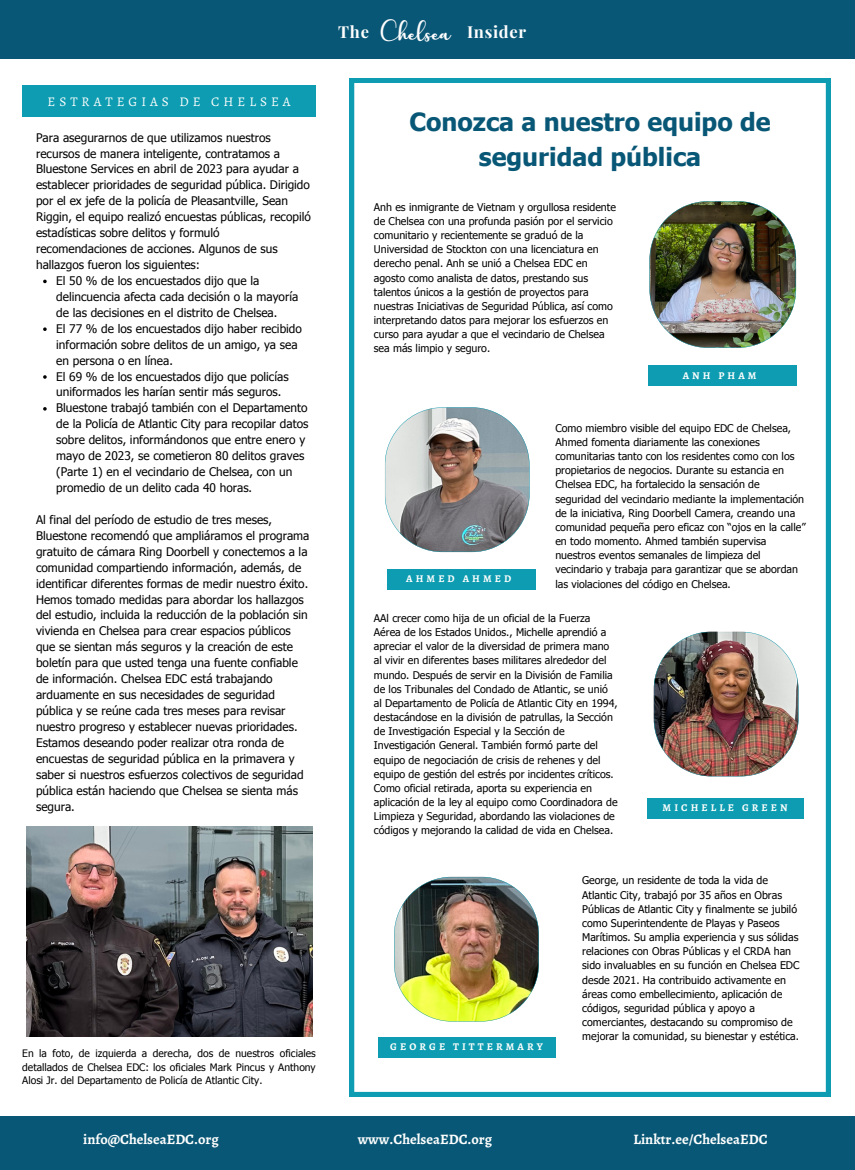
<style>
.page{position:relative;width:855px;height:1170px;background:#fff}
.page>*{position:absolute;margin:0;border:0;box-sizing:border-box;transform-origin:0 0}
.t1{font:700 25px/34.8px "Tahoma";color:#095776;text-align:center}
.t2{font:17.12px "charlotte";color:#fff}
.t3{font:700 16.5px "Playfair Display";letter-spacing:.04em;color:#fff}
.t4{font:700 14.38px "Alegreya";color:#fefffe}
.t5{font:13.25px "Alegreya";letter-spacing:.3em;color:#fefffe}
.t6{font:11.88px/15.9px "Tahoma";color:#000}
.t7{font:10.62px/14.1px "Tahoma";color:#000}
.t8{font:700 10.38px "Alegreya";letter-spacing:.3em;color:#fefffe}
.t9{font:10.25px/13.8px "Tahoma";color:#000;text-align:justify}
</style>
<div class="page">
<div style="left:0;top:0;width:855px;height:59px;background:#095776"></div>
<div style="left:0;top:1116px;width:855px;height:54px;background:#095776"></div>
<svg style="left:350px;top:78px;width:481px;height:1018px"></svg>
<img style="left:650px;top:201px;width:146px;height:147px">
<svg style="left:385px;top:407px;width:145px;height:145px"></svg>
<div style="left:22px;top:86px;width:294px;height:31px;background:#0d9cb1"></div>
<img style="left:394px;top:877px;width:145px;height:145px">
<img style="left:654px;top:632px;width:144px;height:144px">
<div style="left:648px;top:366px;width:149px;height:20px;background:#0d9cb1"></div>
<div style="left:387px;top:569px;width:149px;height:20px;background:#0d9cb1"></div>
<div style="left:647px;top:798px;width:156px;height:20px;background:#0d9cb1"></div>
<div style="left:378px;top:1037px;width:177px;height:21px;background:#0d9cb1"></div>
<svg style="left:43px;top:280px;width:4px;height:3px"></svg>
<svg style="left:43px;top:327px;width:4px;height:4px"></svg>
<svg style="left:43px;top:375px;width:4px;height:4px"></svg>
<svg style="left:43px;top:407px;width:4px;height:4px"></svg>
<img style="left:26px;top:827px;width:286px;height:210px">
<p class="t5" style="left:48px;top:92px;width:245px">ESTRATEGIAS DE CHELSEA</p>
<p class="t6" style="left:36px;top:129px;width:276px">Para asegurarnos de que utilizamos nuestros recursos de manera inteligente, contratamos a Bluestone Services en abril de 2023 para ayudar a establecer prioridades de seguridad pública. Dirigido por el ex jefe de la policía de Pleasantville, Sean Riggin, el equipo realizó encuestas públicas, recopiló estadísticas sobre delitos y formuló recomendaciones de acciones. Algunos de sus hallazgos fueron los siguientes:</p>
<p class="t6" style="left:56px;top:272px;width:244px">El 50 % de los encuestados dijo que la delincuencia afecta cada decisión o la mayoría de las decisiones en el distrito de Chelsea.</p>
<p class="t6" style="left:56px;top:320px;width:247px">El 77 % de los encuestados dijo haber recibido información sobre delitos de un amigo, ya sea en persona o en línea.</p>
<p class="t6" style="left:56px;top:368px;width:234px">El 69 % de los encuestados dijo que policías uniformados les harían sentir más seguros.</p>
<p class="t6" style="left:56px;top:400px;width:254px">Bluestone trabajó también con el Departamento de la Policía de Atlantic City para recopilar datos sobre delitos, informándonos que entre enero y mayo de 2023, se cometieron 80 delitos graves (Parte 1) en el vecindario de Chelsea, con un promedio de un delito cada 40 horas.</p>
<p class="t6" style="left:36px;top:511px;width:275px">Al final del período de estudio de tres meses, Bluestone recomendó que ampliáramos el programa gratuito de cámara Ring Doorbell y conectemos a la comunidad compartiendo información, además, de identificar diferentes formas de medir nuestro éxito.<br>Hemos tomado medidas para abordar los hallazgos del estudio, incluida la reducción de la población sin vivienda en Chelsea para crear espacios públicos que se sientan más seguros y la creación de este boletín para que usted tenga una fuente confiable de información. Chelsea EDC está trabajando arduamente en sus necesidades de seguridad pública y se reúne cada tres meses para revisar nuestro progreso y establecer nuevas prioridades.<br>Estamos deseando poder realizar otra ronda de encuestas de seguridad pública en la primavera y saber si nuestros esfuerzos colectivos de seguridad pública están haciendo que Chelsea se sienta más segura.</p>
<p class="t9" style="left:22px;top:1046px;width:295px">En la foto, de izquierda a derecha, dos de nuestros oficiales detallados de Chelsea EDC: los oficiales Mark Pincus y Anthony Alosi Jr. del Departamento de Policía de Atlantic City.</p>
<p class="t3" style="left:338px;top:20px;width:32px">The</p>
<p class="t2" style="left:381px;top:24px;width:71px">Chelsea</p>
<p class="t3" style="left:467px;top:20px;width:61px">Insider</p>
<p class="t1" style="left:409px;top:104px;width:363px">Conozca a nuestro equipo de seguridad pública</p>
<p class="t7" style="left:374px;top:200px;width:244px">Anh es inmigrante de Vietnam y orgullosa residente de Chelsea con una profunda pasión por el servicio comunitario y recientemente se graduó de la Universidad de Stockton con una licenciatura en derecho penal. Anh se unió a Chelsea EDC en agosto como analista de datos, prestando sus talentos únicos a la gestión de proyectos para nuestras Iniciativas de Seguridad Pública, así como interpretando datos para mejorar los esfuerzos en curso para ayudar a que el vecindario de Chelsea sea más limpio y seguro.</p>
<p class="t8" style="left:683px;top:368px;width:75px">ANH PHAM</p>
<p class="t7" style="left:555px;top:420px;width:252px">Como miembro visible del equipo EDC de Chelsea, Ahmed fomenta diariamente las conexiones comunitarias tanto con los residentes como con los propietarios de negocios. Durante su estancia en Chelsea EDC, ha fortalecido la sensación de seguridad del vecindario mediante la implementación de la iniciativa, Ring Doorbell Camera, creando una comunidad pequeña pero eficaz con “ojos en la calle” en todo momento. Ahmed también supervisa nuestros eventos semanales de limpieza del vecindario y trabaja para garantizar que se abordan las violaciones del código en Chelsea.</p>
<p class="t7" style="left:374px;top:611px;width:245px">AAl crecer como hija de un oficial de la Fuerza Aérea de los Estados Unidos., Michelle aprendió a apreciar el valor de la diversidad de primera mano al vivir en diferentes bases militares alrededor del mundo. Después de servir en la División de Familia de los Tribunales del Condado de Atlantic, se unió al Departamento de Policía de Atlantic City en 1994, destacándose en la división de patrullas, la Sección de Investigación Especial y la Sección de Investigación General. También formó parte del equipo de negociación de crisis de rehenes y del equipo de gestión del estrés por incidentes críticos.<br>Como oficial retirada, aporta su experiencia en aplicación de la ley al equipo como Coordinadora de Limpieza y Seguridad, abordando las violaciones de códigos y mejorando la calidad de vida en Chelsea.</p>
<p class="t8" style="left:406px;top:572px;width:107px">AHMED AHMED</p>
<p class="t8" style="left:663px;top:801px;width:127px">MICHELLE GREEN</p>
<p class="t8" style="left:390px;top:1040px;width:154px">GEORGE TITTERMARY</p>
<p class="t7" style="left:582px;top:873px;width:219px">George, un residente de toda la vida de Atlantic City, trabajó por 35 años en Obras Públicas de Atlantic City y finalmente se jubiló como Superintendente de Playas y Paseos Marítimos. Su amplia experiencia y sus sólidas relaciones con Obras Públicas y el CRDA han sido invaluables en su función en Chelsea EDC desde 2021. Ha contribuido activamente en áreas como embellecimiento, aplicación de códigos, seguridad pública y apoyo a comerciantes, destacando su compromiso de mejorar la comunidad, su bienestar y estética.</p>
<p class="t4" style="left:83px;top:1129px;width:137px">info@ChelseaEDC.org</p>
<p class="t4" style="left:358px;top:1129px;width:136px">www.ChelseaEDC.org</p>
<p class="t4" style="left:633px;top:1129px;width:136px">Linktr.ee/ChelseaEDC</p>
</div>
